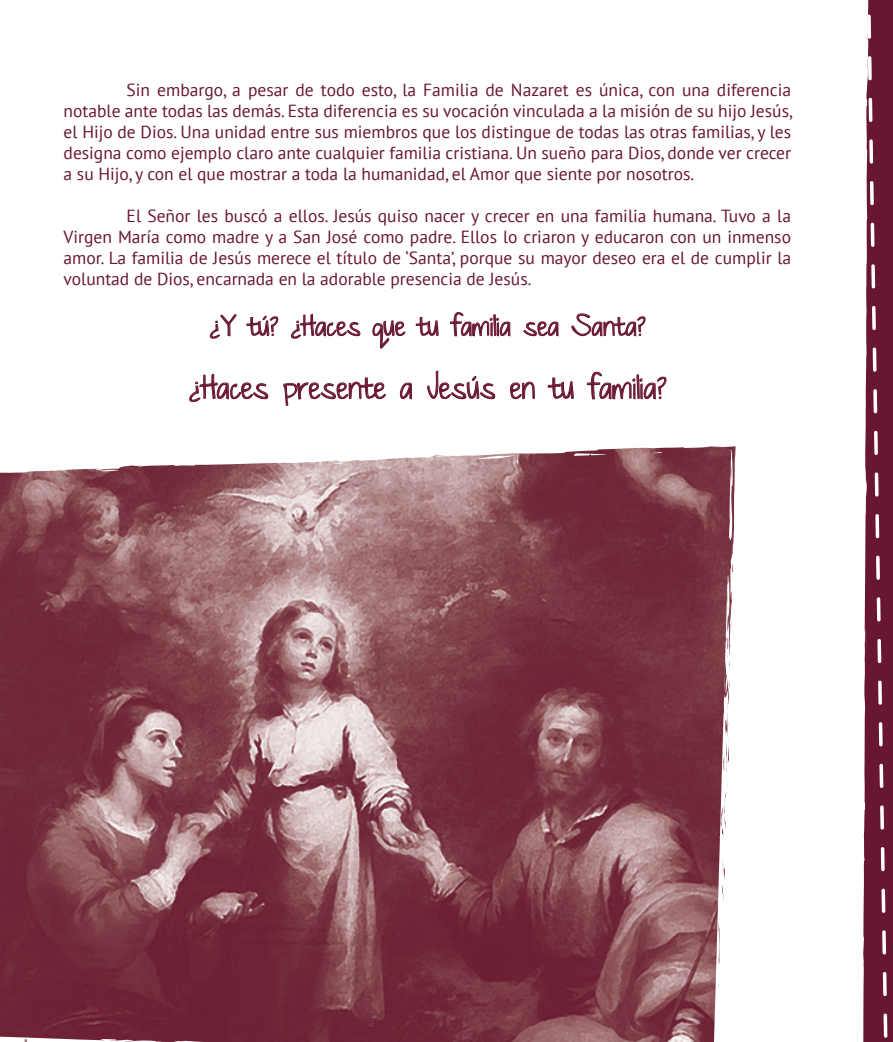
<style>
.page{position:relative;width:893px;height:1042px;background:#fff}
.page>*{position:absolute;margin:0;border:0;box-sizing:border-box;transform-origin:0 0}
.t1{font:28px "Just The Way You Are";color:#691730}
.t2{font:24.5px "Just The Way You Are";color:#691730}
.t3{font:17.5px/21px "PT Sans";color:#691730;text-align:justify}
</style>
<div class="page">
<svg style="left:863px;top:0;width:30px;height:1042px;background:#7f394e"></svg>
<svg style="left:210px;top:314px;width:27px;height:25px"></svg>
<svg style="left:246px;top:315px;width:33px;height:22px"></svg>
<svg style="left:291px;top:313px;width:70px;height:26px"></svg>
<svg style="left:372px;top:320px;width:34px;height:29px"></svg>
<svg style="left:415px;top:317px;width:24px;height:19px"></svg>
<svg style="left:450px;top:312px;width:61px;height:25px"></svg>
<svg style="left:523px;top:321px;width:36px;height:16px"></svg>
<svg style="left:571px;top:313px;width:75px;height:24px"></svg>
<svg style="left:189px;top:373px;width:80px;height:29px"></svg>
<svg style="left:283px;top:377px;width:103px;height:29px"></svg>
<svg style="left:399px;top:382px;width:14px;height:18px"></svg>
<svg style="left:427px;top:370px;width:69px;height:30px"></svg>
<svg style="left:510px;top:381px;width:25px;height:19px"></svg>
<svg style="left:547px;top:377px;width:27px;height:22px"></svg>
<svg style="left:586px;top:371px;width:81px;height:29px"></svg>
<img style="left:0;top:446px;width:736px;height:596px">
<p class="t3" style="left:64px;top:79px;width:730px;text-indent:63px">Sin embargo, a pesar de todo esto, la Familia de Nazaret es única, con una diferencia notable ante todas las demás. Esta diferencia es su vocación vinculada a la misión de su hijo Jesús, el Hijo de Dios. Una unidad entre sus miembros que los distingue de todas las otras familias, y les designa como ejemplo claro ante cualquier familia cristiana. Un sueño para Dios, donde ver crecer a su Hijo, y con el que mostrar a toda la humanidad, el Amor que siente por nosotros.</p>
<p class="t3" style="left:64px;top:205px;width:729px;text-indent:63px">El Señor les buscó a ellos. Jesús quiso nacer y crecer en una familia humana. Tuvo a la Virgen María como madre y a San José como padre. Ellos lo criaron y educaron con un inmenso amor. La familia de Jesús merece el título de ‘Santa’, porque su mayor deseo era el de cumplir la voluntad de Dios, encarnada en la adorable presencia de Jesús.</p>
<h2 class="t2" style="left:209px;top:313px;width:438px">¿Y tú? ¿Haces que tu familia sea Santa?</h2>
<h1 class="t1" style="left:188px;top:372px;width:479px">¿Haces presente a Jesús en tu familia?</h1>
</div>
